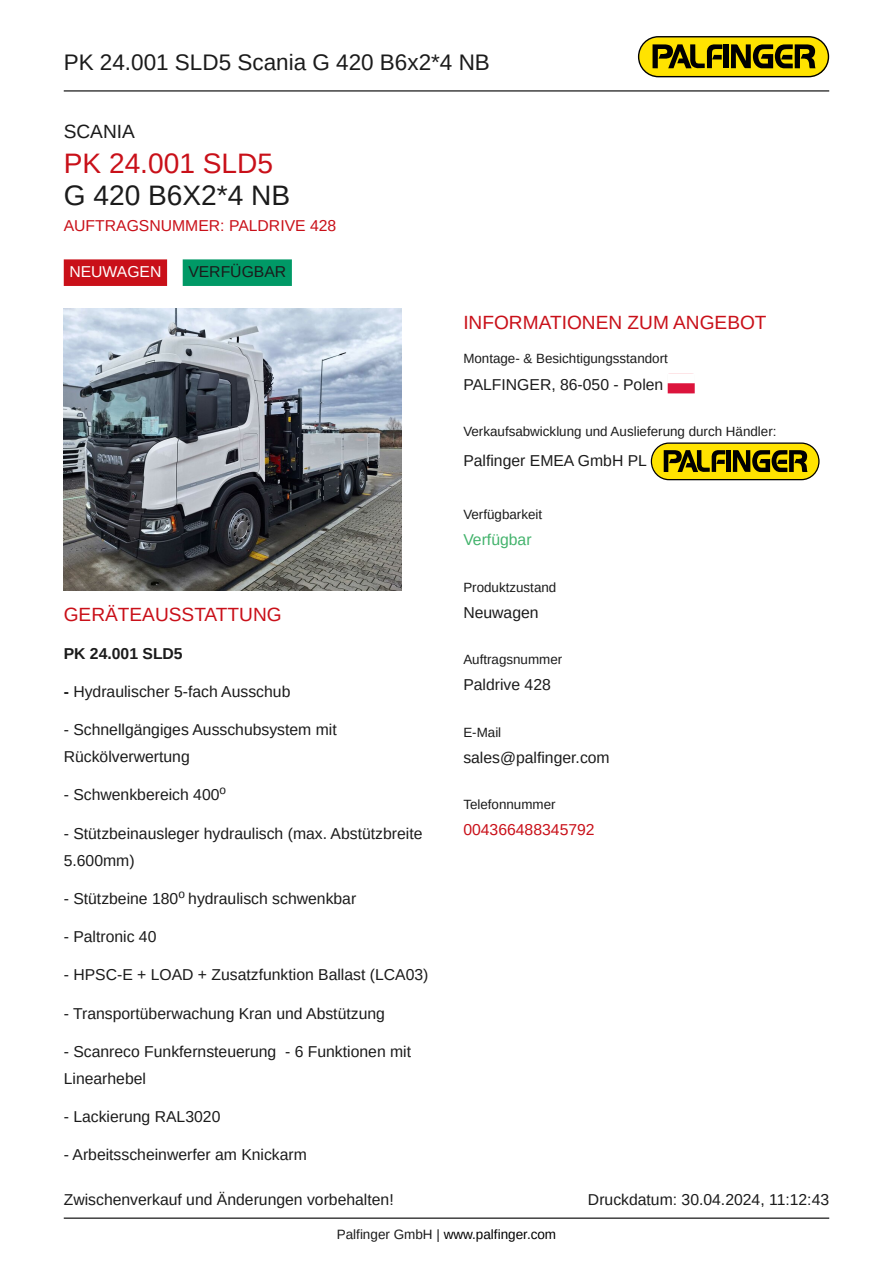
<style>
.page{position:relative;width:893px;height:1263px;background:#fff}
.page>*{position:absolute;margin:0;border:0;box-sizing:border-box;transform-origin:0 0}
.t1{font:28.2px "Arimo";color:#c91019}
.t2{font:28.2px "Arimo";color:#1b1b1b}
.t3{font:22.5px "Arimo";color:#1b1b1b}
.t4{font:19.2px "Arimo";color:#c91019}
.t5{font:19.2px "Arimo";color:#1b1b1b}
.t6{font:15.75px/27px "Arimo";color:#1b1b1b}
.t7{font:15.75px "Arimo";color:#c91019}
.t8{font:15.75px "Arimo";color:#43b36c}
.t9{font:15.75px "Arimo";color:#fff}
.t10{font:13.5px "Arimo";color:#000}
.t11{font:13.35px "Arimo";color:#1b1b1b}
.t12{font:11.85px "Arimo";color:#1b1b1b}
.s1{color:#1b1b1b}
</style>
<div class="page">
<hr style="left:64px;top:90px;width:765px;height:1px;background:#000">
<hr style="left:64px;top:1217px;width:765px;height:2px;background:#000">
<svg style="left:638px;top:36px;width:191px;height:41px;background:#a3930b"></svg>
<div style="left:64px;top:259px;width:103px;height:27px;background:#c91019"></div>
<div style="left:183px;top:259px;width:109px;height:27px;background:#096"></div>
<img style="left:64px;top:309px;width:337px;height:281px">
<div style="left:668px;top:383px;width:27px;height:10px;background:#dc143c"></div>
<svg style="left:651px;top:442px;width:168px;height:38px;background:#a4940e"></svg>
<h2 class="t3" style="left:64px;top:51px;width:428px">PK 24.001 SLD5 Scania G 420 B6x2*4 NB</h2>
<p class="t5" style="left:64px;top:122px;width:73px">SCANIA</p>
<h1 class="t1" style="left:64px;top:149px;width:211px">PK 24.001 SLD5</h1>
<h1 class="t2" style="left:64px;top:182px;width:228px">G 420 B6X2*4 NB</h1>
<p class="t7" style="left:64px;top:218px;width:274px">AUFTRAGSNUMMER: PALDRIVE 428</p>
<p class="t9" style="left:69px;top:264px;width:94px">NEUWAGEN</p>
<p class="t6" style="left:188px;top:259px;width:99px">VERFÜGBAR</p>
<p class="t4" style="left:64px;top:605px;width:219px">GERÄTEAUSSTATTUNG</p>
<p class="t6" style="left:64px;top:641px;width:120px">PK 24.001 SLD5</p>
<p class="t6" style="left:64px;top:678px;width:228px">- Hydraulischer 5-fach Ausschub</p>
<p class="t6" style="left:64px;top:716px;width:275px">- Schnellgängiges Ausschubsystem mit<br>Rückölverwertung</p>
<p class="t6" style="left:64px;top:782px;width:157px">- Schwenkbereich 400</p>
<p class="t6" style="left:64px;top:820px;width:360px">- Stützbeinausleger hydraulisch (max. Abstützbreite<br>5.600mm)</p>
<p class="t6" style="left:64px;top:885px;width:294px">- Stützbeine 180 hydraulisch schwenkbar</p>
<p class="t6" style="left:64px;top:924px;width:94px">- Paltronic 40</p>
<p class="t6" style="left:64px;top:962px;width:366px">- HPSC-E + LOAD + Zusatzfunktion Ballast (LCA03)</p>
<p class="t6" style="left:64px;top:1000px;width:323px">- Transportüberwachung Kran und Abstützung</p>
<p class="t6" style="left:64px;top:1038px;width:349px">- Scanreco Funkfernsteuerung - 6 Funktionen mit<br>Linearhebel</p>
<p class="t6" style="left:64px;top:1104px;width:158px">- Lackierung RAL3020</p>
<p class="t6" style="left:64px;top:1141px;width:245px">- Arbeitsscheinwerfer am Knickarm</p>
<p class="t12" style="left:220px;top:784px;width:8px">o</p>
<p class="t12" style="left:178px;top:886px;width:8px">o</p>
<p class="t4" style="left:463px;top:313px;width:305px">INFORMATIONEN ZUM ANGEBOT</p>
<p class="t11" style="left:463px;top:352px;width:206px">Montage- &amp; Besichtigungsstandort</p>
<p class="t6" style="left:463px;top:372px;width:201px">PALFINGER, 86-050 - Polen</p>
<p class="t11" style="left:463px;top:424px;width:315px">Verkaufsabwicklung und Auslieferung durch Händler:</p>
<p class="t6" style="left:463px;top:447px;width:185px">Palfinger EMEA GmbH PL</p>
<p class="t11" style="left:463px;top:508px;width:80px">Verfügbarkeit</p>
<p class="t8" style="left:463px;top:532px;width:70px">Verfügbar</p>
<p class="t11" style="left:463px;top:581px;width:94px">Produktzustand</p>
<p class="t6" style="left:463px;top:599px;width:77px">Neuwagen</p>
<p class="t11" style="left:463px;top:653px;width:100px">Auftragsnummer</p>
<p class="t6" style="left:463px;top:672px;width:89px">Paldrive 428</p>
<p class="t11" style="left:463px;top:726px;width:39px">E-Mail</p>
<p class="t6" style="left:463px;top:744px;width:148px">sales@palfinger.com</p>
<p class="t11" style="left:463px;top:798px;width:94px">Telefonnummer</p>
<p class="t7" style="left:463px;top:822px;width:133px">004366488345792</p>
<p class="t6" style="left:64px;top:1187px;width:331px">Zwischenverkauf und Änderungen vorbehalten!</p>
<p class="t6" style="left:588px;top:1187px;width:243px">Druckdatum: 30.04.2024, 11:12:43</p>
<p class="t10" style="left:337px;top:1228px;width:221px"><span class="s1">Palfinger GmbH |</span> www.palfinger.com</p>
</div>
